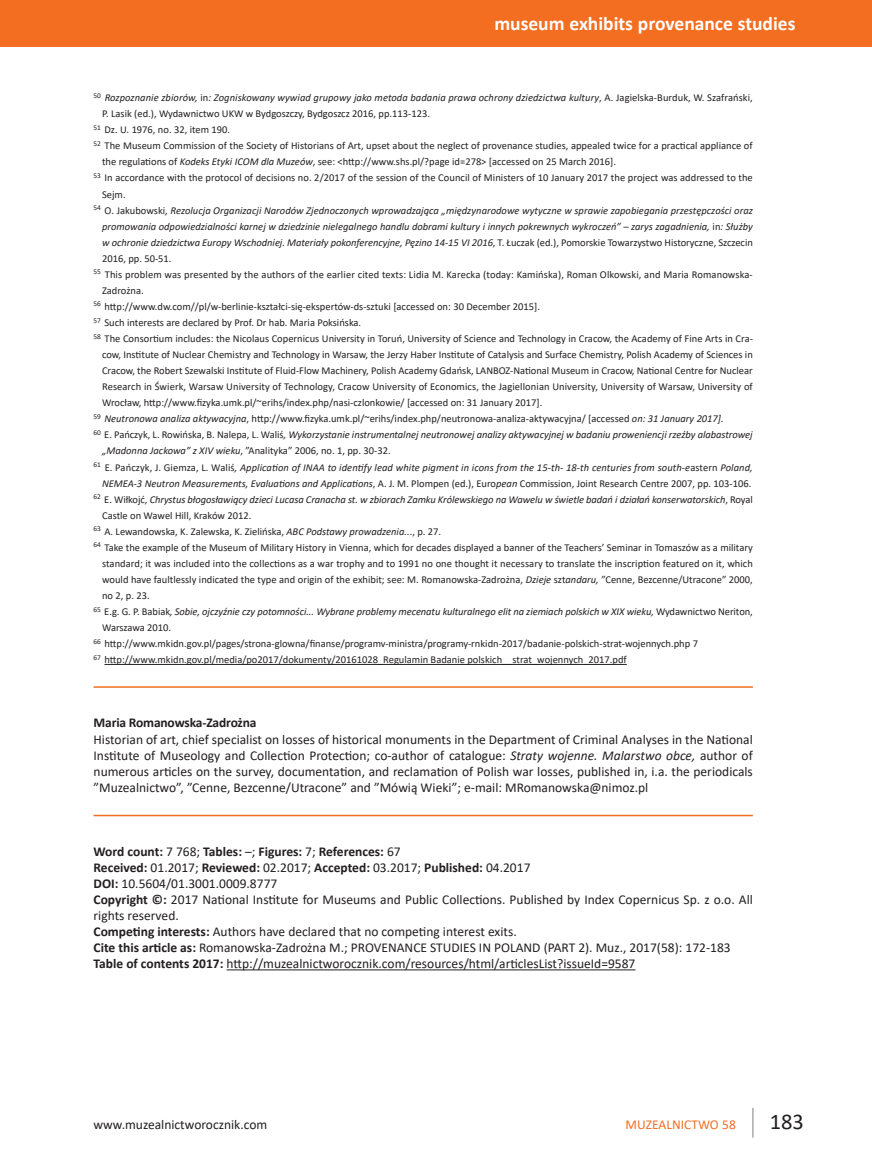
<style>
.page{position:relative;width:872px;height:1170px;background:#fff}
.page>*{position:absolute;margin:0;border:0;box-sizing:border-box;transform-origin:0 0}
.t1{font:22.5px "Calibri";color:#231f20}
.t2{font:700 19.5px "Calibri";color:#fff}
.notka_tekst{font:13.5px/16px "Calibri";color:#231f20;text-align:justify}
.notka_tekst-2{font:700 13.5px "Calibri";color:#231f20}
.notka_nazwisko{font:700 13.5px "Calibri";letter-spacing:-.01em;color:#231f20}
.t3{font:13.5px "Calibri";color:#f36e21}
.przypisy{font:10.5px/16px "Calibri";color:#231f20}
.przypisy-2{font:italic 10.5px/16px "Calibri";letter-spacing:-.005em;color:#231f20}
.s1{font-style:italic}
.s2{font-style:normal}
.s3{font-weight:400}
.s4{font-weight:700}
</style>
<div class="page">
<hr style="left:752px;top:1107px;width:1px;height:30px;background:#a8a9ad">
<div style="left:0;top:0;width:872px;height:47px;background:#f36e21"></div>
<hr style="left:104px;top:664px;width:523px;height:1px;background:#231f20">
<hr style="left:94px;top:686px;width:659px;height:1px;background:#f36e21">
<hr style="left:94px;top:814px;width:659px;height:2px;background:#f36e21">
<hr style="left:227px;top:969px;width:408px;height:1px;background:#231f20">
<h2 class="t2" style="left:494px;top:10px;width:302px">museum exhibits provenance studies</h2>
<p class="przypisy" style="left:102px;top:89px;width:652px;text-indent:-9px"><sup>50</sup> <span class="s1">Rozpoznanie zbiorów,</span> in<span class="s1">: Zogniskowany wywiad grupowy jako metoda badania prawa ochrony dziedzictwa kultury</span>, A. Jagielska-Burduk, W. Szafrański,<br>P. Lasik (ed.), Wydawnictwo UKW w Bydgoszczy, Bydgoszcz 2016, pp.113-123.</p>
<p class="przypisy" style="left:94px;top:121px;width:138px"><sup>51</sup> Dz. U. 1976, no. 32, item 190.</p>
<p class="przypisy" style="left:102px;top:137px;width:652px;text-indent:-9px"><sup>52</sup> The Museum Commission of the Society of Historians of Art, upset about the neglect of provenance studies, appealed twice for a practical appliance of the regulations of <span class="s1">Kodeks Etyki ICOM dla Muzeów</span>, see: &lt;http://www.shs.pl/?page id=278&gt; [accessed on 25 March 2016].</p>
<p class="przypisy" style="left:102px;top:170px;width:652px;text-indent:-9px"><sup>53</sup> In accordance with the protocol of decisions no. 2/2017 of the session of the Council of Ministers of 10 January 2017 the project was addressed to the<br>Sejm.</p>
<p class="przypisy-2" style="left:102px;top:201px;width:652px;text-align:justify;text-indent:-9px"><sup>54</sup> <span class="s2">O. Jakubowski</span>, Rezolucja Organizacji Narodów Zjednoczonych wprowadzająca „międzynarodowe wytyczne w sprawie zapobiegania przestępczości oraz promowania odpowiedzialności karnej w dziedzinie nielegalnego handlu dobrami kultury i innych pokrewnych wykroczeń” – zarys zagadnienia, <span class="s2">in</span>: Służby w ochronie dziedzictwa Europy Wschodniej. Materiały pokonferencyjne, Pęzino 14-15 VI 2016<span class="s2">, T. Łuczak (ed.), Pomorskie Towarzystwo Historyczne, Szczecin 2016, pp. 50-51.</span></p>
<p class="przypisy" style="left:102px;top:266px;width:652px;text-indent:-9px"><sup>55</sup> This problem was presented by the authors of the earlier cited texts: Lidia M. Karecka (today: Kamińska), Roman Olkowski, and Maria Romanowska-<br>Zadrożna.</p>
<p class="przypisy" style="left:94px;top:298px;width:448px"><sup>56</sup> http://www.dw.com//pl/w-berlinie-kształci-się-ekspertów-ds-sztuki [accessed on: 30 December 2015].</p>
<p class="przypisy" style="left:94px;top:314px;width:269px"><sup>57</sup> Such interests are declared by Prof. Dr hab. Maria Poksińska.</p>
<p class="przypisy" style="left:102px;top:330px;width:652px;text-align:justify;text-indent:-9px"><sup>58</sup> The Consortium includes: the Nicolaus Copernicus University in Toruń, University of Science and Technology in Cracow, the Academy of Fine Arts in Cra&shy;cow, Institute of Nuclear Chemistry and Technology in Warsaw, the Jerzy Haber Institute of Catalysis and Surface Chemistry, Polish Academy of Sciences in Cracow, the Robert Szewalski Institute of Fluid-Flow Machinery, Polish Academy Gdańsk, LANBOZ-National Museum in Cracow, National Centre for Nuclear Research in Świerk, Warsaw University of Technology, Cracow University of Economics, the Jagiellonian University, University of Warsaw, University of Wrocław, http://www.fizyka.umk.pl/~erihs/index.php/nasi-czlonkowie/ [accessed on: 31 January 2017].</p>
<p class="przypisy" style="left:94px;top:410px;width:632px"><sup>59</sup> <span class="s1">Neutronowa analiza aktywacyjna</span>, http://www.fizyka.umk.pl/~erihs/index.php/neutronowa-analiza-aktywacyjna/ [accessed <span class="s1">on: 31 January 2017].</span></p>
<p class="przypisy-2" style="left:102px;top:426px;width:652px;text-indent:-9px"><sup>60</sup> <span class="s2">E. Pańczyk, L. Rowińska, B. Nalepa, L. Waliś</span>, Wykorzystanie instrumentalnej neutronowej analizy aktywacyjnej w badaniu proweniencji rzeźby alabastrowej „Madonna Jackowa” z XIV wieku<span class="s2">, ”Analityka” 2006, no. 1, pp. 30-32.</span></p>
<p class="przypisy-2" style="left:94px;top:458px;width:661px;text-align:right"><sup>61</sup> <span class="s2">E. Pańczyk, J. Giemza, L. Waliś</span>, Application of INAA to identify lead white pigment in icons from the 15-th- 18-th centuries from south-e<span class="s2">astern</span> Poland,<br>NEMEA-3 Neutron Measurements, Evaluations and Applications<span class="s2">, A. J. M. Plompen (ed.), Euro</span>pean <span class="s2">Commission, Joint Research Centre 2007, pp. 103-106.</span></p>
<p class="przypisy-2" style="left:102px;top:490px;width:652px;text-indent:-9px"><sup>62</sup> <span class="s2">E. Wiłkojć,</span> Chrystus błogosławiący dzieci Lucasa Cranacha st. w zbiorach Zamku Królewskiego na Wawelu w świetle badań i działań konserwatorskich<span class="s2">, Royal<br>Castle on Wawel Hill, Kraków 2012.</span></p>
<p class="przypisy" style="left:94px;top:523px;width:349px"><sup>63</sup> A. Lewandowska, K. Zalewska, K. Zielińska, <span class="s1">ABC Podstawy prowadzenia..</span>., p. 27.</p>
<p class="przypisy" style="left:102px;top:539px;width:652px;text-align:justify;text-indent:-9px"><sup>64</sup> Take the example of the Museum of Military History in Vienna, which for decades displayed a banner of the Teachers’ Seminar in Tomaszów as a military standard; it was included into the collections as a war trophy and to 1991 no one thought it necessary to translate the inscription featured on it, which would have faultlessly indicated the type and origin of the exhibit; see: M. Romanowska-Zadrożna, <span class="s1">Dzieje</span> szt<span class="s1">andaru,</span> ”Cenne, Bezcenne/Utracone” 2000, no 2, p. 23.</p>
<p class="przypisy-2" style="left:102px;top:603px;width:652px;text-indent:-9px"><sup>65</sup> <span class="s2">E.g. G. P. Babiak</span>, Sobie, ojczyźnie czy potomności... Wybrane problemy mecenatu kulturalnego elit na ziemiach polskich w XIX wieku, <span class="s2">Wydawnictwo Neriton,<br>Warszawa 2010.</span></p>
<p class="przypisy" style="left:94px;top:635px;width:606px"><sup>66</sup> http://www.mkidn.gov.pl/pages/strona-glowna/finanse/programv-ministra/programy-rnkidn-2017/badanie-polskich-strat-wojennych.php 7</p>
<p class="przypisy" style="left:94px;top:651px;width:535px"><sup>67</sup> http://www.mkidn.gov.pl/media/po2017/dokumenty/20161028_Regulamin Badanie polskich__strat_wojennych_2017.pdf</p>
<p class="notka_nazwisko" style="left:94px;top:713px;width:164px">Maria Romanowska-Zadrożna</p>
<p class="notka_tekst" style="left:94px;top:730px;width:661px">Historian of art, chief specialist on losses of historical monuments in the Department of Criminal Analyses in the National Institute of Museology and Collection Protection; co-author of catalogue: <span class="s1">Straty wojenne. Malarstwo obce,</span> author of numerous articles on the survey, documentation, and reclamation of Polish war losses, published in, i.a. the periodicals ”Muzealnictwo”, ”Cenne, Bezcenne/Utracone” and ”Mówią Wieki”; e-mail: MRomanowska@nimoz.pl</p>
<p class="notka_tekst-2" style="left:94px;top:841px;width:309px">Word count: <span class="s3">7 768;</span> Tables: <span class="s3">–;</span> Figures: <span class="s3">7;</span> References: <span class="s3">67</span></p>
<p class="notka_tekst-2" style="left:94px;top:857px;width:438px">Received: <span class="s3">01.2017;</span> Reviewed: <span class="s3">02.2017;</span> Accepted: <span class="s3">03.2017;</span> Published: <span class="s3">04.2017</span></p>
<p class="notka_tekst" style="left:94px;top:875px;width:185px"><span class="s4">DOI:</span> 10.5604/01.3001.0009.8777</p>
<p class="notka_tekst" style="left:94px;top:891px;width:661px"><span class="s4">Copyright ©:</span> 2017 National Institute for Museums and Public Collections. Published by Index Copernicus Sp. z o.o. All rights reserved.</p>
<p class="notka_tekst" style="left:94px;top:923px;width:424px"><span class="s4">Competing interests:</span> Authors have declared that no competing interest exits.</p>
<p class="notka_tekst" style="left:94px;top:939px;width:638px"><span class="s4">Cite this article as:</span> Romanowska-Zadrożna M.; PROVENANCE STUDIES IN POLAND (PART 2). Muz., 2017(58): 172-183</p>
<p class="notka_tekst" style="left:94px;top:955px;width:543px"><span class="s4">Table of contents 2017:</span> http://muzealnictworocznik.com/resources/html/articlesList?issueId=9587</p>
<p class="notka_tekst" style="left:94px;top:1115px;width:175px">www.muzealnictworocznik.com</p>
<p class="t3" style="left:625px;top:1114px;width:112px">MUZEALNICTWO 58</p>
<h1 class="t1" style="left:770px;top:1105px;width:36px">183</h1>
</div>
